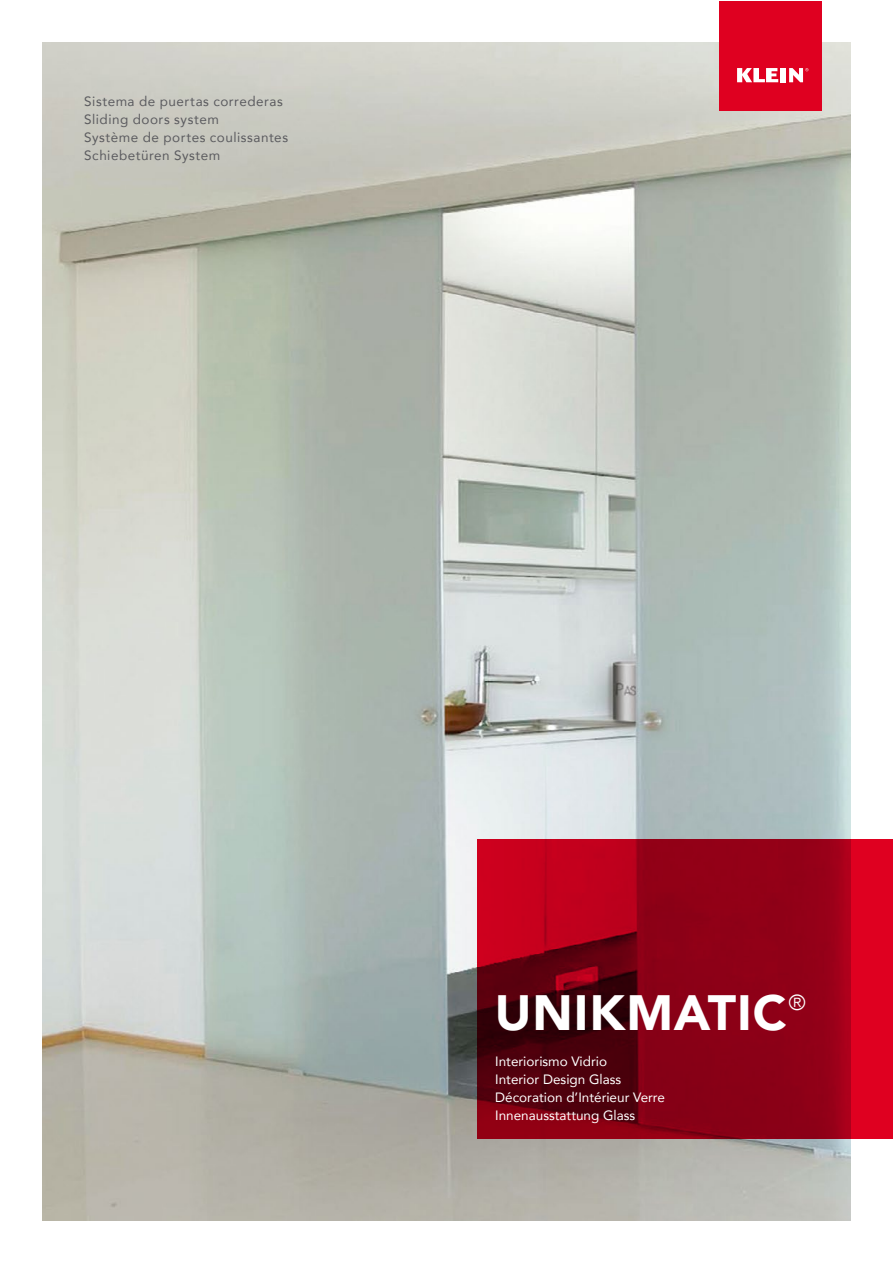
<style>
.page{position:relative;width:893px;height:1263px;background:#fff}
.page>*{position:absolute;margin:0;border:0;box-sizing:border-box;transform-origin:0 0}
.t1{font:900 49.5px "Avenir";letter-spacing:.015em;color:#fff}
.t2{font:300 21.75px "Avenir";color:#fff}
.t3{font:13.5px/18px "Avenir";letter-spacing:.035em;color:#5b5b5f}
.t4{font:13.5px/18px "Avenir";color:#fff}
</style>
<div class="page">
<img style="left:43px;top:43px;width:807px;height:1177px">
<div style="left:719px;top:1px;width:102px;height:110px;background:#df0020"></div>
<svg style="left:737px;top:68px;width:41px;height:14px"></svg>
<div style="left:780px;top:68px;width:6px;height:14px;background:#fff"></div>
<svg style="left:789px;top:68px;width:19px;height:14px"></svg>
<svg style="left:477px;top:839px;width:416px;height:299px;background:#900016"></svg>
<p class="t3" style="left:84px;top:92px;width:205px">Sistema de puertas correderas<br>Sliding doors system<br>Système de portes coulissantes<br>Schiebetüren System</p>
<h1 class="t1" style="left:495px;top:970px;width:293px">UNIKMATIC</h1>
<h2 class="t2" style="left:788px;top:990px;width:19px">®</h2>
<p class="t4" style="left:495px;top:1052px;width:171px">Interiorismo Vidrio<br>Interior Design Glass<br>Décoration d’Intérieur Verre<br>Innenausstattung Glass</p>
</div>
